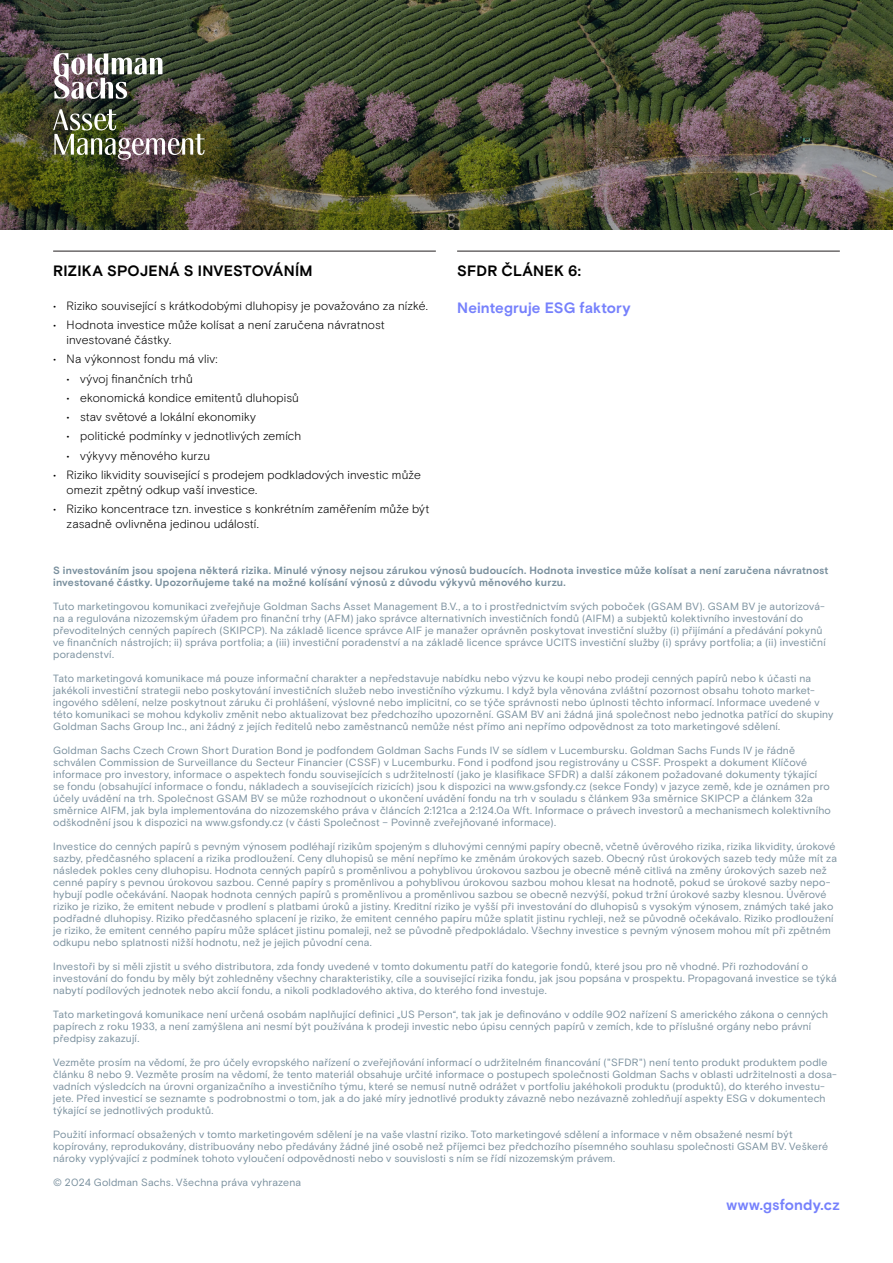
<style>
.page{position:relative;width:893px;height:1263px;background:#fff}
.page>*{position:absolute;margin:0;border:0;box-sizing:border-box;transform-origin:0 0}
.Body_light_12pt{font:700 15px "Basis Grotesque Pro";letter-spacing:.015em;color:#000}
.Body_light_12pt-2{font:700 15px "Basis Grotesque Pro";letter-spacing:.01em;color:#7681fc}
.Body_light_12pt-3{font:300 12px/15px "Basis Grotesque Pro";letter-spacing:.01em;color:#000}
.Footnote{font:10.5px/12px "Basis Grotesque Pro";letter-spacing:.015em;color:#7a909e}
.Footnote-2{font:700 10.5px/12px "Basis Grotesque Pro";letter-spacing:.02em;color:#7a909e}
</style>
<div class="page">
<img style="left:0;top:0;width:893px;height:230px">
<img style="left:53px;top:53px;width:152px;height:107px">
<hr style="left:53px;top:251px;width:383px;height:1px;background:#231f20">
<hr style="left:457px;top:251px;width:383px;height:1px;background:#231f20">
<p class="Body_light_12pt" style="left:53px;top:262px;width:261px">RIZIKA SPOJENÁ S INVESTOVÁNÍM</p>
<p class="Body_light_12pt-3" style="left:53px;top:298px;width:376px">• Riziko související s krátkodobými dluhopisy je považováno za nízké.</p>
<p class="Body_light_12pt-3" style="left:67px;top:317px;width:320px;text-indent:-14px">• Hodnota investice může kolísat a není zaručena návratnost investované částky.</p>
<p class="Body_light_12pt-3" style="left:53px;top:352px;width:166px">• Na výkonnost fondu má vliv:</p>
<p class="Body_light_12pt-3" style="left:67px;top:371px;width:128px">• vývoj finančních trhů</p>
<p class="Body_light_12pt-3" style="left:67px;top:390px;width:234px">• ekonomická kondice emitentů dluhopisů</p>
<p class="Body_light_12pt-3" style="left:67px;top:410px;width:191px">• stav světové a lokální ekonomiky</p>
<p class="Body_light_12pt-3" style="left:67px;top:429px;width:236px">• politické podmínky v jednotlivých zemích</p>
<p class="Body_light_12pt-3" style="left:67px;top:448px;width:145px">• výkyvy měnového kurzu</p>
<p class="Body_light_12pt-3" style="left:67px;top:467px;width:356px;text-indent:-14px">• Riziko likvidity související s prodejem podkladových investic může omezit zpětný odkup vaší investice.</p>
<p class="Body_light_12pt-3" style="left:67px;top:502px;width:364px;text-indent:-14px">• Riziko koncentrace tzn. investice s konkrétním zaměřením může být zasadně ovlivněna jedinou událostí.</p>
<p class="Body_light_12pt" style="left:457px;top:262px;width:125px">SFDR ČLÁNEK 6:</p>
<p class="Body_light_12pt-2" style="left:457px;top:299px;width:175px">Neintegruje ESG faktory</p>
<p class="Footnote-2" style="left:53px;top:564px;width:777px">S investováním jsou spojena některá rizika. Minulé výnosy nejsou zárukou výnosů budoucích. Hodnota investice může kolísat a není zaručena návratnost investované částky. Upozorňujeme také na možné kolísání výnosů z důvodu výkyvů měnového kurzu.</p>
<p class="Footnote" style="left:53px;top:600px;width:774px">Tuto marketingovou komunikaci zveřejňuje Goldman Sachs Asset Management B.V., a to i prostřednictvím svých poboček (GSAM BV). GSAM BV je autorizová&shy;na a regulována nizozemským úřadem pro finanční trhy (AFM) jako správce alternativních investičních fondů (AIFM) a subjektů kolektivního investování do převoditelných cenných papírech (SKIPCP). Na základě licence správce AIF je manažer oprávněn poskytovat investiční služby (i) přijímání a předávání pokynů ve finančních nástrojích; ii) správa portfolia; a (iii) investiční poradenství a na základě licence správce UCITS investiční služby (i) správy portfolia; a (ii) investiční poradenství.</p>
<p class="Footnote" style="left:53px;top:672px;width:782px">Tato marketingová komunikace má pouze informační charakter a nepředstavuje nabídku nebo výzvu ke koupi nebo prodeji cenných papírů nebo k účasti na jakékoli investiční strategii nebo poskytování investičních služeb nebo investičního výzkumu. I když byla věnována zvláštní pozornost obsahu tohoto market&shy;ingového sdělení, nelze poskytnout záruku či prohlášení, výslovné nebo implicitní, co se týče správnosti nebo úplnosti těchto informací. Informace uvedené v této komunikaci se mohou kdykoliv změnit nebo aktualizovat bez předchozího upozornění. GSAM BV ani žádná jiná společnost nebo jednotka patřící do skupiny Goldman Sachs Group Inc., ani žádný z jejích ředitelů nebo zaměstnanců nemůže nést přímo ani nepřímo odpovědnost za toto marketingové sdělení.</p>
<p class="Footnote" style="left:53px;top:744px;width:779px">Goldman Sachs Czech Crown Short Duration Bond je podfondem Goldman Sachs Funds IV se sídlem v Lucembursku. Goldman Sachs Funds IV je řádně schválen Commission de Surveillance du Secteur Financier (CSSF) v Lucemburku. Fond i podfond jsou registrovány u CSSF. Prospekt a dokument Klíčové informace pro investory, informace o aspektech fondu souvisejících s udržitelností (jako je klasifikace SFDR) a další zákonem požadované dokumenty týkající se fondu (obsahující informace o fondu, nákladech a souvisejících rizicích) jsou k dispozici na www.gsfondy.cz (sekce Fondy) v jazyce země, kde je oznámen pro účely uvádění na trh. Společnost GSAM BV se může rozhodnout o ukončení uvádění fondu na trh v souladu s článkem 93a směrnice SKIPCP a článkem 32a směrnice AIFM, jak byla implementována do nizozemského práva v článcích 2:121ca a 2:124.0a Wft. Informace o právech investorů a mechanismech kolektivního odškodnění jsou k dispozici na www.gsfondy.cz (v části Společnost – Povinně zveřejňované informace).</p>
<p class="Footnote" style="left:53px;top:840px;width:785px">Investice do cenných papírů s pevným výnosem podléhají rizikům spojeným s dluhovými cennými papíry obecně, včetně úvěrového rizika, rizika likvidity, úrokové sazby, předčasného splacení a rizika prodloužení. Ceny dluhopisů se mění nepřímo ke změnám úrokových sazeb. Obecný růst úrokových sazeb tedy může mít za následek pokles ceny dluhopisu. Hodnota cenných papírů s proměnlivou a pohyblivou úrokovou sazbou je obecně méně citlivá na změny úrokových sazeb než cenné papíry s pevnou úrokovou sazbou. Cenné papíry s proměnlivou a pohyblivou úrokovou sazbou mohou klesat na hodnotě, pokud se úrokové sazby nepo&shy;hybují podle očekávání. Naopak hodnota cenných papírů s proměnlivou a proměnlivou sazbou se obecně nezvýší, pokud tržní úrokové sazby klesnou. Úvěrové riziko je riziko, že emitent nebude v prodlení s platbami úroků a jistiny. Kreditní riziko je vyšší při investování do dluhopisů s vysokým výnosem, známých také jako podřadné dluhopisy. Riziko předčasného splacení je riziko, že emitent cenného papíru může splatit jistinu rychleji, než se původně očekávalo. Riziko prodloužení je riziko, že emitent cenného papíru může splácet jistinu pomaleji, než se původně předpokládalo. Všechny investice s pevným výnosem mohou mít při zpětném odkupu nebo splatnosti nižší hodnotu, než je jejich původní cena.</p>
<p class="Footnote" style="left:53px;top:960px;width:785px">Investoři by si měli zjistit u svého distributora, zda fondy uvedené v tomto dokumentu patří do kategorie fondů, které jsou pro ně vhodné. Při rozhodování o investování do fondu by měly být zohledněny všechny charakteristiky, cíle a související rizika fondu, jak jsou popsána v prospektu. Propagovaná investice se týká nabytí podílových jednotek nebo akcií fondu, a nikoli podkladového aktiva, do kterého fond investuje.</p>
<p class="Footnote" style="left:53px;top:1008px;width:776px">Tato marketingová komunikace není určená osobám naplňující definici „US Person“, tak jak je definováno v oddíle 902 nařízení S amerického zákona o cenných papírech z roku 1933, a není zamýšlena ani nesmí být používána k prodeji investic nebo úpisu cenných papírů v zemích, kde to příslušné orgány nebo právní předpisy zakazují.</p>
<p class="Footnote" style="left:53px;top:1056px;width:785px">Vezměte prosím na vědomí, že pro účely evropského nařízení o zveřejňování informací o udržitelném financování ("SFDR") není tento produkt produktem podle článku 8 nebo 9. Vezměte prosím na vědomí, že tento materiál obsahuje určité informace o postupech společnosti Goldman Sachs v oblasti udržitelnosti a dosa&shy;vadních výsledcích na úrovni organizačního a investičního týmu, které se nemusí nutně odrážet v portfoliu jakéhokoli produktu (produktů), do kterého investu&shy;jete. Před investicí se seznamte s podrobnostmi o tom, jak a do jaké míry jednotlivé produkty závazně nebo nezávazně zohledňují aspekty ESG v dokumentech týkající se jednotlivých produktů.</p>
<p class="Footnote" style="left:53px;top:1128px;width:776px">Použití informací obsažených v tomto marketingovém sdělení je na vaše vlastní riziko. Toto marketingové sdělení a informace v něm obsažené nesmí být kopírovány, reprodukovány, distribuovány nebo předávány žádné jiné osobě než příjemci bez předchozího písemného souhlasu společnosti GSAM BV. Veškeré nároky vyplývající z podmínek tohoto vyloučení odpovědnosti nebo v souvislosti s ním se řídí nizozemským právem.</p>
<p class="Footnote" style="left:53px;top:1176px;width:250px">© 2024 Goldman Sachs. Všechna práva vyhrazena</p>
<p class="Body_light_12pt-2" style="left:726px;top:1196px;width:115px">www.gsfondy.cz</p>
</div>
